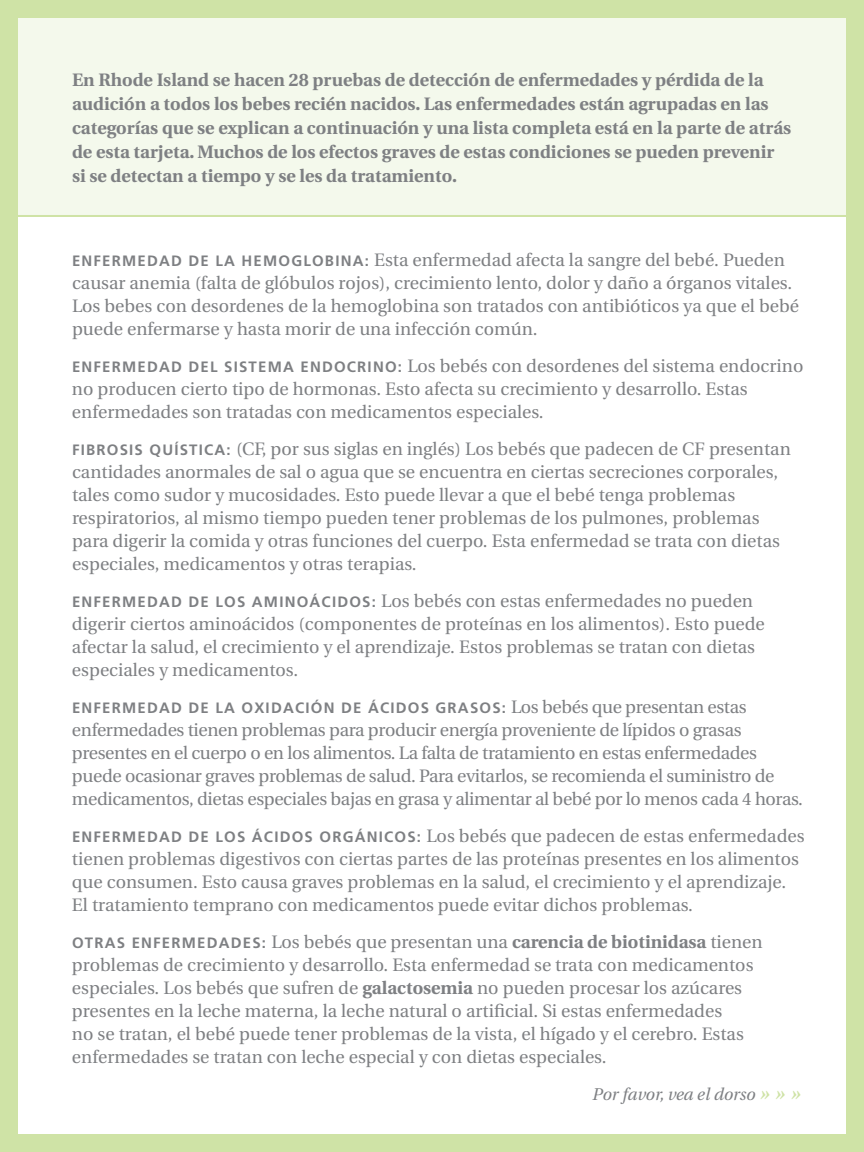
<style>
.page{position:relative;width:864px;height:1152px;background:#cfe3a6}
.page>*{position:absolute;margin:0;border:0;box-sizing:border-box;transform-origin:0 0}
.t1{font:18px/23px "Utopia";color:#7e8083}
.t2{font:700 18px/24px "Utopia";color:#7e8083}
.t3{font:18px/23px "Utopia";letter-spacing:-.02em;color:#7e8083}
.t4{font:italic 17px "Utopia";color:#7e8083}
.t5{font:700 15px "Frutiger";letter-spacing:.08em;color:#7e8083}
.s1{font-family:"Frutiger";font-weight:700;font-size:15px}
.s2{font-family:"Utopia";font-weight:400;font-size:18px}
.s3{font-weight:700}
.s4{font-weight:700;font-size:20px;color:#cfe3a6}
</style>
<div class="page">
<div style="left:18px;top:18px;width:828px;height:198px;background:#f4f9ec"></div>
<div style="left:18px;top:216px;width:828px;height:918px;background:#fff"></div>
<hr style="left:18px;top:215px;width:828px;height:2px;background:#cfe3a6">
<p class="t2" style="left:72px;top:68px;width:721px">En Rhode Island se hacen 28 pruebas de detección de enfermedades y pérdida de la audición a todos los bebes recién nacidos. Las enfermedades están agrupadas en las categorías que se explican a continuación y una lista completa está en la parte de atrás de esta tarjeta. Muchos de los efectos graves de estas condiciones se pueden prevenir si se detectan a tiempo y se les da tratamiento.</p>
<p class="t1" style="left:72px;top:248px;width:729px"><span class="s1">ENFERMEDAD DE LA HEMOGLOBINA:</span> Esta enfermedad afecta la sangre del bebé. Pueden causar anemia (falta de glóbulos rojos), crecimiento lento, dolor y daño a órganos vitales.<br>Los bebes con desordenes de la hemoglobina son tratados con antibióticos ya que el bebé puede enfermarse y hasta morir de una infección común.</p>
<p class="t1" style="left:72px;top:354px;width:733px"><span class="s1">ENFERMEDAD DEL SISTEMA ENDOCRINO:</span> Los bebés con desordenes del sistema endocrino no producen cierto tipo de hormonas. Esto afecta su crecimiento y desarrollo. Estas enfermedades son tratadas con medicamentos especiales.</p>
<p class="t1" style="left:72px;top:437px;width:720px"><span class="s1">FIBROSIS QUÍSTICA:</span> (CF, por sus siglas en inglés) Los bebés que padecen de CF presentan cantidades anormales de sal o agua que se encuentra en ciertas secreciones corporales, tales como sudor y mucosidades. Esto puede llevar a que el bebé tenga problemas respiratorios, al mismo tiempo pueden tener problemas de los pulmones, problemas para digerir la comida y otras funciones del cuerpo. Esta enfermedad se trata con dietas especiales, medicamentos y otras terapias.</p>
<p class="t1" style="left:72px;top:589px;width:694px"><span class="s1">ENFERMEDAD DE LOS AMINOÁCIDOS:</span> Los bebés con estas enfermedades no pueden digerir ciertos aminoácidos (componentes de proteínas en los alimentos). Esto puede afectar la salud, el crecimiento y el aprendizaje. Estos problemas se tratan con dietas especiales y medicamentos.</p>
<p class="t5" style="left:72px;top:699px;width:676px">ENFERMEDAD DE LA OXIDACIÓN DE ÁCIDOS GRASOS: <span class="s2">Los bebés que presentan estas</span></p>
<p class="t3" style="left:72px;top:718px;width:733px">enfermedades tienen problemas para producir energía proveniente de lípidos o grasas presentes en el cuerpo o en los alimentos. La falta de tratamiento en estas enfermedades puede ocasionar graves problemas de salud. Para evitarlos, se recomienda el suministro de medicamentos, dietas especiales bajas en grasa y alimentar al bebé por lo menos cada 4 horas.</p>
<p class="t1" style="left:72px;top:824px;width:734px"><span class="s1">ENFERMEDAD DE LOS ÁCIDOS ORGÁNICOS:</span> Los bebés que padecen de estas enfermedades tienen problemas digestivos con ciertas partes de las proteínas presentes en los alimentos que consumen. Esto causa graves problemas en la salud, el crecimiento y el aprendizaje.<br>El tratamiento temprano con medicamentos puede evitar dichos problemas.</p>
<p class="t1" style="left:72px;top:930px;width:692px"><span class="s1">OTRAS ENFERMEDADES:</span> Los bebés que presentan una <span class="s3">carencia de biotinidasa</span> tienen problemas de crecimiento y desarrollo. Esta enfermedad se trata con medicamentos especiales. Los bebés que sufren de <span class="s3">galactosemia</span> no pueden procesar los azúcares presentes en la leche materna, la leche natural o artificial. Si estas enfermedades<br>no se tratan, el bebé puede tener problemas de la vista, el hígado y el cerebro. Estas enfermedades se tratan con leche especial y con dietas especiales.</p>
<p class="t4" style="left:592px;top:1084px;width:210px">Por favor, vea el dorso <span class="s4">» » »</span></p>
</div>
